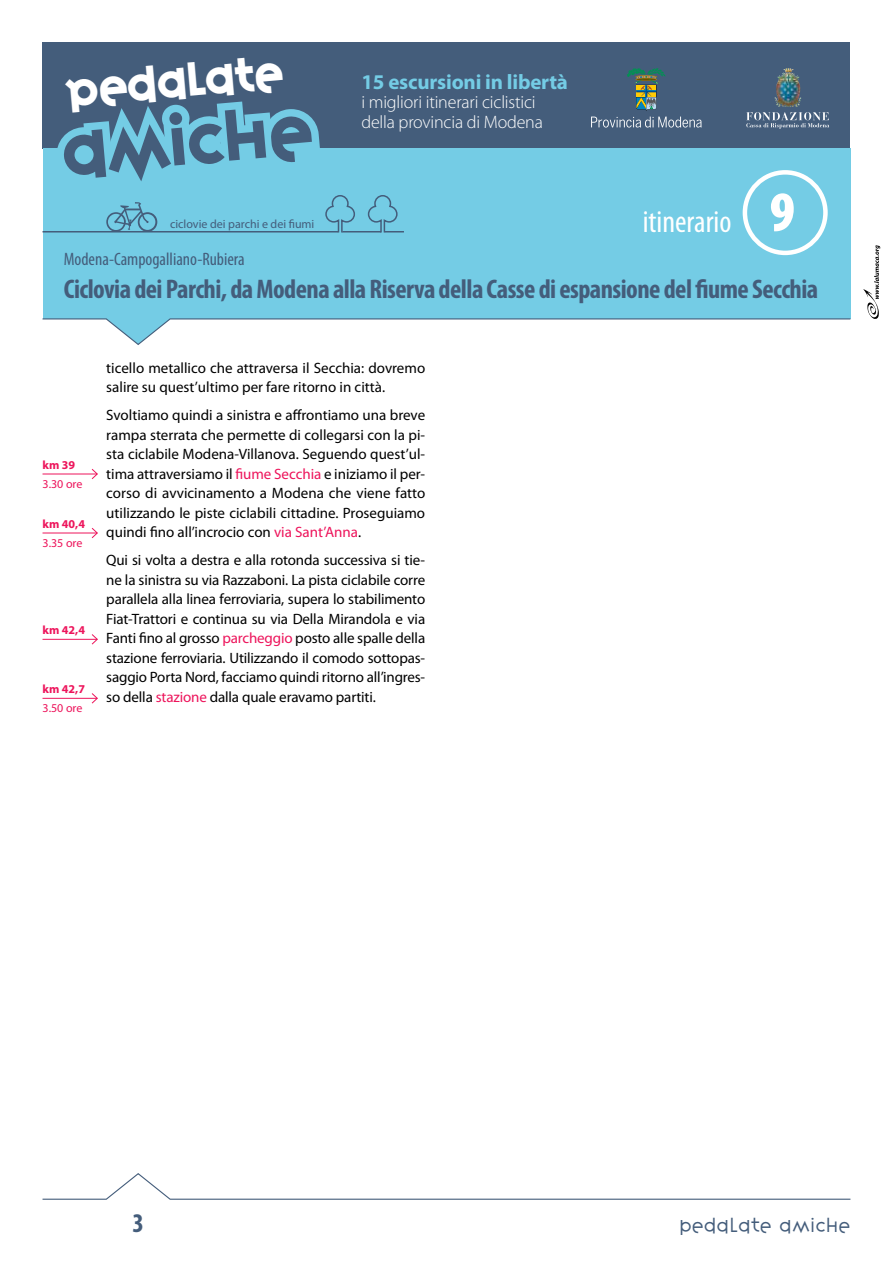
<style>
.page{position:relative;width:893px;height:1263px;background:#fff}
.page>*{position:absolute;margin:0;border:0;box-sizing:border-box;transform-origin:0 0}
.t1{font:900 condensed 57px "Myriad Pro";color:#fff}
.t2{font:42px "Variex";color:#fff}
.t3{font:condensed 31.5px "Myriad Pro";color:#fff}
.t4{font:700 condensed 27px "Myriad Pro";letter-spacing:-.02em;color:#445d7b}
.t5{font:700 21px "Myriad Pro";letter-spacing:-.01em;color:#74cce5}
.t6{font:300 18px/19.5px "Myriad Pro";letter-spacing:-.01em;color:#fff}
.t7{font:condensed 18px "Myriad Pro";color:#445d7b}
.t8{font:300 18px "Variex";color:#445d7b}
.t9{font:15px/19.5px "Myriad Pro";color:#000;text-align:justify}
.t10{font:12px "Myriad Pro";color:#445d7b}
.t11{font:700 12px "Myriad Pro";letter-spacing:.005em;color:#ed145b}
.t12{font:12px "Myriad Pro";color:#ed145b}
.s1{color:#ed145b}
</style>
<div class="page">
<div style="left:43px;top:43px;width:807px;height:106px;background:#445d7b"></div>
<div style="left:43px;top:149px;width:807px;height:170px;background:#74cce5"></div>
<svg style="left:746px;top:112px;width:83px;height:17px"></svg>
<svg style="left:783px;top:68px;width:11px;height:4px"></svg>
<svg style="left:627px;top:68px;width:38px;height:43px"></svg>
<svg style="left:591px;top:117px;width:111px;height:11px"></svg>
<div style="left:743px;top:170px;width:85px;height:85px;border:4px solid #fff;border-radius:50%"></div>
<hr style="left:43px;top:474px;width:54px;height:1px;background:#ed145b">
<svg style="left:91px;top:469px;width:7px;height:10px"></svg>
<hr style="left:43px;top:533px;width:54px;height:1px;background:#ed145b">
<svg style="left:91px;top:528px;width:7px;height:11px"></svg>
<hr style="left:43px;top:698px;width:54px;height:1px;background:#ed145b">
<svg style="left:91px;top:693px;width:7px;height:11px"></svg>
<hr style="left:43px;top:639px;width:54px;height:1px;background:#ed145b">
<svg style="left:91px;top:634px;width:7px;height:11px"></svg>
<svg style="left:42px;top:1173px;width:809px;height:27px"></svg>
<svg style="left:42px;top:318px;width:809px;height:27px"></svg>
<svg style="left:863px;top:245px;width:17px;height:74px"></svg>
<hr style="left:43px;top:231px;width:295px;height:1px;background:#445d7b">
<svg style="left:55px;top:102px;width:301px;height:131px"></svg>
<hr style="left:342px;top:231px;width:39px;height:1px;background:#445d7b">
<svg style="left:367px;top:195px;width:37px;height:38px"></svg>
<h2 class="t2" style="left:64px;top:61px;width:219px;rotate:-5deg">Pedalate</h2>
<h3 class="t5" style="left:361px;top:70px;width:208px">15 escursioni in libertà</h3>
<p class="t6" style="left:361px;top:93px;width:183px">i migliori itinerari ciclistici della provincia di Modena</p>
<p class="t10" style="left:170px;top:217px;width:146px">ciclovie dei parchi e dei fiumi</p>
<h3 class="t3" style="left:643px;top:205px;width:90px">itinerario</h3>
<h1 class="t1" style="left:770px;top:180px;width:27px">9</h1>
<p class="t7" style="left:64px;top:249px;width:183px">Modena-Campogalliano-Rubiera</p>
<h3 class="t4" style="left:64px;top:274px;width:756px">Ciclovia dei Parchi, da Modena alla Riserva della Casse di espansione del fiume Secchia</h3>
<p class="t11" style="left:43px;top:458px;width:34px">km 39</p>
<p class="t12" style="left:43px;top:477px;width:41px">3.30 ore</p>
<p class="t11" style="left:43px;top:517px;width:44px">km 40,4</p>
<p class="t12" style="left:43px;top:536px;width:41px">3.35 ore</p>
<p class="t11" style="left:43px;top:623px;width:44px">km 42,4</p>
<p class="t11" style="left:43px;top:682px;width:44px">km 42,7</p>
<p class="t12" style="left:43px;top:701px;width:41px">3.50 ore</p>
<p class="t9" style="left:106px;top:358px;width:320px">ticello metallico che attraversa il Secchia: dovremo salire su quest’ultimo per fare ritorno in città.</p>
<p class="t9" style="left:106px;top:406px;width:320px">Svoltiamo quindi a sinistra e affrontiamo una breve rampa sterrata che permette di collegarsi con la pi&shy;sta ciclabile Modena-Villanova. Seguendo quest’ul&shy;tima attraversiamo il <span class="s1">fiume Secchia</span> e iniziamo il per&shy;corso di avvicinamento a Modena che viene fatto utilizzando le piste ciclabili cittadine. Proseguiamo quindi fino all’incrocio con <span class="s1">via Sant’Anna</span>.</p>
<p class="t9" style="left:106px;top:551px;width:320px">Qui si volta a destra e alla rotonda successiva si tie&shy;ne la sinistra su via Razzaboni. La pista ciclabile corre parallela alla linea ferroviaria, supera lo stabilimento Fiat-Trattori e continua su via Della Mirandola e via Fanti fino al grosso <span class="s1">parcheggio</span> posto alle spalle della stazione ferroviaria. Utilizzando il comodo sottopas&shy;saggio Porta Nord, facciamo quindi ritorno all’ingres&shy;so della <span class="s1">stazione</span> dalla quale eravamo partiti.</p>
<h3 class="t4" style="left:132px;top:1208px;width:13px">3</h3>
<p class="t8" style="left:679px;top:1213px;width:173px">pedalate amiche</p>
</div>
